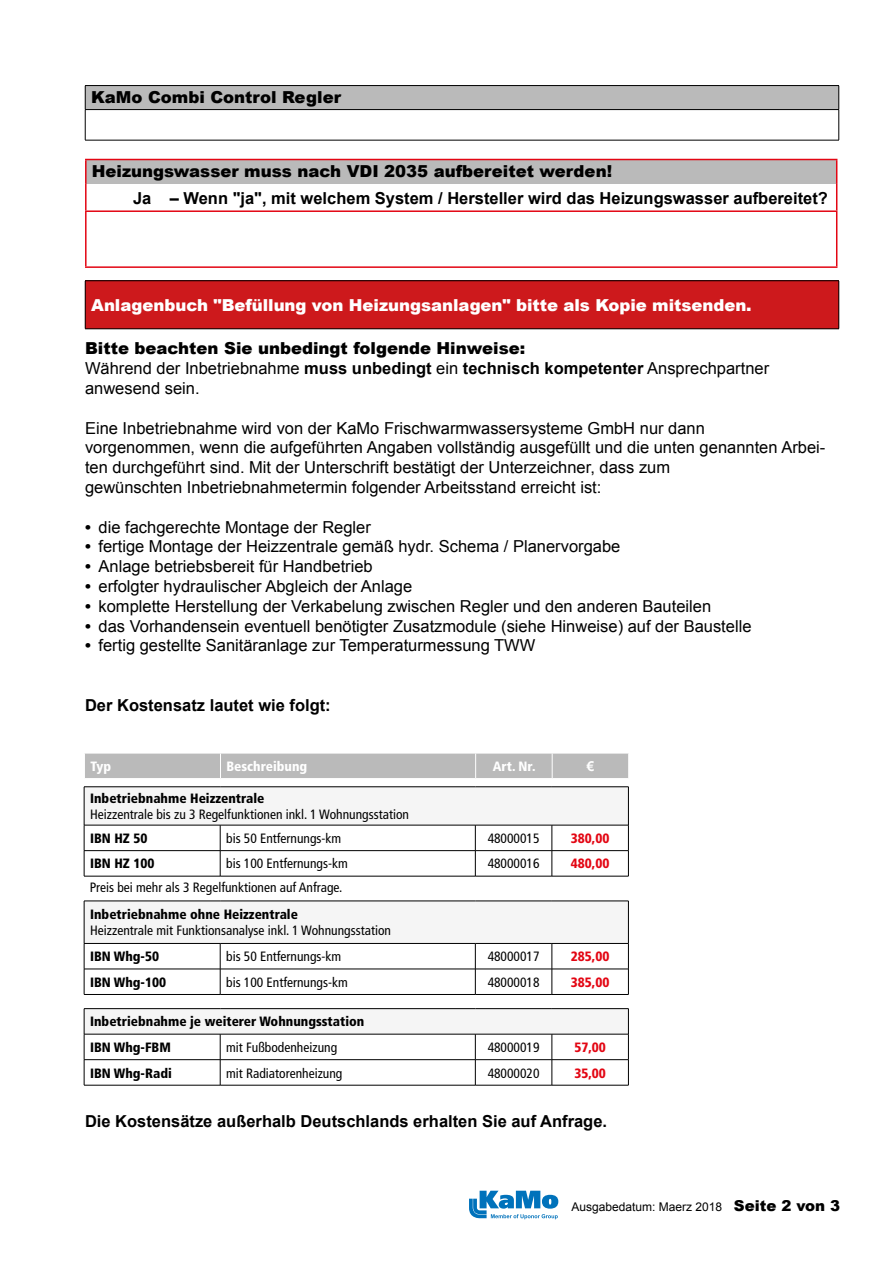
<style>
.page{position:relative;width:893px;height:1263px;background:#fff}
.page>*{position:absolute;margin:0;border:0;box-sizing:border-box;transform-origin:0 0}
.t1{font:16.5px/19.8px "Arial";color:#000}
.t2{font:700 16.5px "Arial";color:#000}
.t3{font:900 16.5px "Arial";color:#000}
.t4{font:900 16.5px "Arial";letter-spacing:-.005em;color:#fff}
.t5{font:900 15px "Arial";color:#000}
.t6{font:condensed 13.5px "Frutiger";color:#000}
.t7{font:900 condensed 13.5px/25.5px "Frutiger";color:#000}
.t8{font:900 condensed 13.5px "Frutiger";color:#e30613}
.t9{font:900 condensed 13.5px "Frutiger";color:#fff}
.t10{font:700 13.5px "Arial";color:#fff}
.t11{font:12px "Arial";color:#000}
.s1{font-weight:900}
.s2{font-weight:700}
</style>
<div class="page">
<div style="left:85px;top:86px;width:754px;height:24px;background:#bababa"></div>
<hr style="left:85px;top:85px;width:754px;height:1px;background:#000">
<svg style="left:85px;top:86px;width:1px;height:23px"></svg>
<svg style="left:838px;top:86px;width:1px;height:23px"></svg>
<hr style="left:85px;top:109px;width:754px;height:1px;background:#000">
<hr style="left:85px;top:110px;width:1px;height:30px;background:#000">
<hr style="left:838px;top:110px;width:1px;height:30px;background:#000">
<hr style="left:85px;top:140px;width:754px;height:1px;background:#000">
<div style="left:86px;top:159px;width:751px;height:25px;background:#bababa"></div>
<hr style="left:85px;top:159px;width:752px;height:1px;background:#e30613">
<hr style="left:85px;top:160px;width:2px;height:24px;background:#e30613">
<hr style="left:85px;top:184px;width:2px;height:26px;background:#e30613">
<svg style="left:836px;top:160px;width:1px;height:50px"></svg>
<hr style="left:85px;top:210px;width:752px;height:2px;background:#e30613">
<hr style="left:85px;top:212px;width:2px;height:54px;background:#e30613">
<hr style="left:836px;top:212px;width:1px;height:54px;background:#e30613">
<hr style="left:85px;top:266px;width:752px;height:2px;background:#e30613">
<div style="left:85px;top:281px;width:754px;height:48px;background:#cd191c"></div>
<hr style="left:85px;top:280px;width:754px;height:1px;background:#000">
<hr style="left:85px;top:281px;width:1px;height:48px;background:#000">
<hr style="left:838px;top:281px;width:1px;height:48px;background:#000">
<hr style="left:85px;top:329px;width:754px;height:1px;background:#000">
<div style="left:84px;top:787px;width:544px;height:38px;background:#f5f5f5"></div>
<hr style="left:84px;top:786px;width:136px;height:1px;background:#000">
<hr style="left:84px;top:787px;width:1px;height:38px;background:#000">
<hr style="left:220px;top:786px;width:255px;height:1px;background:#000">
<hr style="left:475px;top:786px;width:77px;height:1px;background:#000">
<hr style="left:552px;top:786px;width:76px;height:1px;background:#000">
<hr style="left:628px;top:787px;width:1px;height:38px;background:#000">
<svg style="left:84px;top:825px;width:545px;height:51px"></svg>
<hr style="left:84px;top:876px;width:136px;height:1px;background:#000">
<hr style="left:220px;top:876px;width:255px;height:1px;background:#000">
<hr style="left:475px;top:876px;width:77px;height:1px;background:#000">
<hr style="left:552px;top:876px;width:76px;height:1px;background:#000">
<div style="left:85px;top:753px;width:544px;height:25px;background:#bababa"></div>
<hr style="left:220px;top:753px;width:256px;height:1px;background:#fff">
<hr style="left:476px;top:753px;width:76px;height:1px;background:#fff">
<hr style="left:552px;top:753px;width:77px;height:1px;background:#fff">
<hr style="left:84px;top:1008px;width:136px;height:1px;background:#000">
<hr style="left:220px;top:1008px;width:255px;height:1px;background:#000">
<hr style="left:475px;top:1008px;width:77px;height:1px;background:#000">
<hr style="left:552px;top:1008px;width:76px;height:1px;background:#000">
<svg style="left:84px;top:1009px;width:545px;height:76px"></svg>
<hr style="left:84px;top:1085px;width:136px;height:1px;background:#000">
<hr style="left:220px;top:1085px;width:255px;height:1px;background:#000">
<hr style="left:475px;top:1085px;width:77px;height:1px;background:#000">
<hr style="left:552px;top:1085px;width:76px;height:1px;background:#000">
<div style="left:84px;top:901px;width:544px;height:42px;background:#f5f5f5"></div>
<hr style="left:84px;top:901px;width:136px;height:1px;background:#000">
<hr style="left:84px;top:901px;width:1px;height:42px;background:#000">
<hr style="left:220px;top:901px;width:255px;height:1px;background:#000">
<hr style="left:475px;top:901px;width:77px;height:1px;background:#000">
<hr style="left:552px;top:901px;width:76px;height:1px;background:#000">
<hr style="left:628px;top:901px;width:1px;height:42px;background:#000">
<svg style="left:84px;top:943px;width:545px;height:51px"></svg>
<hr style="left:84px;top:994px;width:136px;height:1px;background:#000">
<hr style="left:220px;top:994px;width:255px;height:1px;background:#000">
<hr style="left:475px;top:994px;width:77px;height:1px;background:#000">
<hr style="left:552px;top:994px;width:76px;height:1px;background:#000">
<svg style="left:469px;top:1191px;width:89px;height:28px"></svg>
<p class="t3" style="left:91px;top:86px;width:251px">KaMo Combi Control Regler</p>
<p class="t3" style="left:92px;top:159px;width:522px">Heizungswasser muss nach VDI 2035 aufbereitet werden!</p>
<p class="t2" style="left:133px;top:187px;width:696px">Ja – Wenn "ja", mit welchem System / Hersteller wird das Heizungswasser aufbereitet?</p>
<p class="t4" style="left:91px;top:293px;width:662px">Anlagenbuch "Befüllung von Heizungsanlagen" bitte als Kopie mitsenden.</p>
<p class="t1" style="left:85px;top:339px;width:686px"><span class="s1">Bitte beachten Sie unbedingt folgende Hinweise:<br></span>Während der Inbetriebnahme <span class="s2">muss unbedingt</span> ein <span class="s2">technisch kompetenter</span> Ansprechpartner anwesend sein.</p>
<p class="t1" style="left:85px;top:418px;width:742px">Eine Inbetriebnahme wird von der KaMo Frischwarmwassersysteme GmbH nur dann<br>vorgenommen, wenn die aufgeführten Angaben vollständig ausgefüllt und die unten genannten Arbei&shy;ten durchgeführt sind. Mit der Unterschrift bestätigt der Unterzeichner, dass zum<br>gewünschten Inbetriebnahmetermin folgender Arbeitsstand erreicht ist:</p>
<p class="t1" style="left:85px;top:517px;width:287px"><span class="s2">•</span> die fachgerechte Montage der Regler</p>
<p class="t1" style="left:85px;top:537px;width:537px"><span class="s2">•</span> fertige Montage der Heizzentrale gemäß hydr. Schema / Planervorgabe</p>
<p class="t1" style="left:85px;top:557px;width:289px"><span class="s2">•</span> Anlage betriebsbereit für Handbetrieb</p>
<p class="t1" style="left:85px;top:576px;width:329px"><span class="s2">•</span> erfolgter hydraulischer Abgleich der Anlage</p>
<p class="t1" style="left:85px;top:596px;width:628px"><span class="s2">•</span> komplette Herstellung der Verkabelung zwischen Regler und den anderen Bauteilen</p>
<p class="t1" style="left:85px;top:616px;width:668px"><span class="s2">•</span> das Vorhandensein eventuell benötigter Zusatzmodule (siehe Hinweise) auf der Baustelle</p>
<p class="t1" style="left:85px;top:636px;width:452px"><span class="s2">•</span> fertig gestellte Sanitäranlage zur Temperaturmessung TWW</p>
<p class="t2" style="left:85px;top:694px;width:247px">Der Kostensatz lautet wie folgt:</p>
<p class="t9" style="left:90px;top:758px;width:22px">Typ</p>
<p class="t9" style="left:226px;top:758px;width:82px">Beschreibung</p>
<p class="t9" style="left:493px;top:758px;width:44px">Art. Nr.</p>
<p class="t10" style="left:587px;top:757px;width:9px">€</p>
<p class="t7" style="left:90px;top:785px;width:176px">Inbetriebnahme Heizzentrale</p>
<p class="t6" style="left:90px;top:806px;width:320px">Heizzentrale bis zu 3 Regelfunktionen inkl. 1 Wohnungsstation</p>
<p class="t7" style="left:90px;top:825px;width:59px">IBN HZ 50</p>
<p class="t6" style="left:226px;top:830px;width:117px">bis 50 Entfernungs-km</p>
<p class="t6" style="left:488px;top:830px;width:53px">48000015</p>
<p class="t8" style="left:571px;top:830px;width:40px">380,00</p>
<p class="t7" style="left:90px;top:851px;width:66px">IBN HZ 100</p>
<p class="t6" style="left:226px;top:856px;width:123px">bis 100 Entfernungs-km</p>
<p class="t6" style="left:488px;top:856px;width:53px">48000016</p>
<p class="t8" style="left:571px;top:856px;width:40px">480,00</p>
<p class="t6" style="left:90px;top:879px;width:254px">Preis bei mehr als 3 Regelfunktionen auf Anfrage.</p>
<p class="t7" style="left:90px;top:902px;width:209px">Inbetriebnahme ohne Heizzentrale</p>
<p class="t6" style="left:90px;top:923px;width:302px">Heizzentrale mit Funktionsanalyse inkl. 1 Wohnungsstation</p>
<p class="t7" style="left:90px;top:944px;width:71px">IBN Whg-50</p>
<p class="t6" style="left:226px;top:949px;width:117px">bis 50 Entfernungs-km</p>
<p class="t6" style="left:488px;top:949px;width:53px">48000017</p>
<p class="t8" style="left:571px;top:948px;width:40px">285,00</p>
<p class="t7" style="left:90px;top:969px;width:78px">IBN Whg-100</p>
<p class="t6" style="left:226px;top:974px;width:123px">bis 100 Entfernungs-km</p>
<p class="t6" style="left:488px;top:974px;width:53px">48000018</p>
<p class="t8" style="left:571px;top:974px;width:40px">385,00</p>
<p class="t7" style="left:90px;top:1009px;width:276px">Inbetriebnahme je weiterer Wohnungsstation<br>IBN Whg-FBM</p>
<p class="t6" style="left:226px;top:1039px;width:112px">mit Fußbodenheizung</p>
<p class="t6" style="left:488px;top:1039px;width:53px">48000019</p>
<p class="t8" style="left:574px;top:1039px;width:33px">57,00</p>
<p class="t7" style="left:90px;top:1060px;width:83px">IBN Whg-Radi</p>
<p class="t6" style="left:226px;top:1065px;width:118px">mit Radiatorenheizung</p>
<p class="t6" style="left:488px;top:1065px;width:53px">48000020</p>
<p class="t8" style="left:574px;top:1065px;width:33px">35,00</p>
<p class="t2" style="left:85px;top:1110px;width:524px">Die Kostensätze außerhalb Deutschlands erhalten Sie auf Anfrage.</p>
<p class="t11" style="left:571px;top:1199px;width:152px">Ausgabedatum: Maerz 2018</p>
<p class="t5" style="left:734px;top:1195px;width:108px">Seite 2 von 3</p>
</div>
